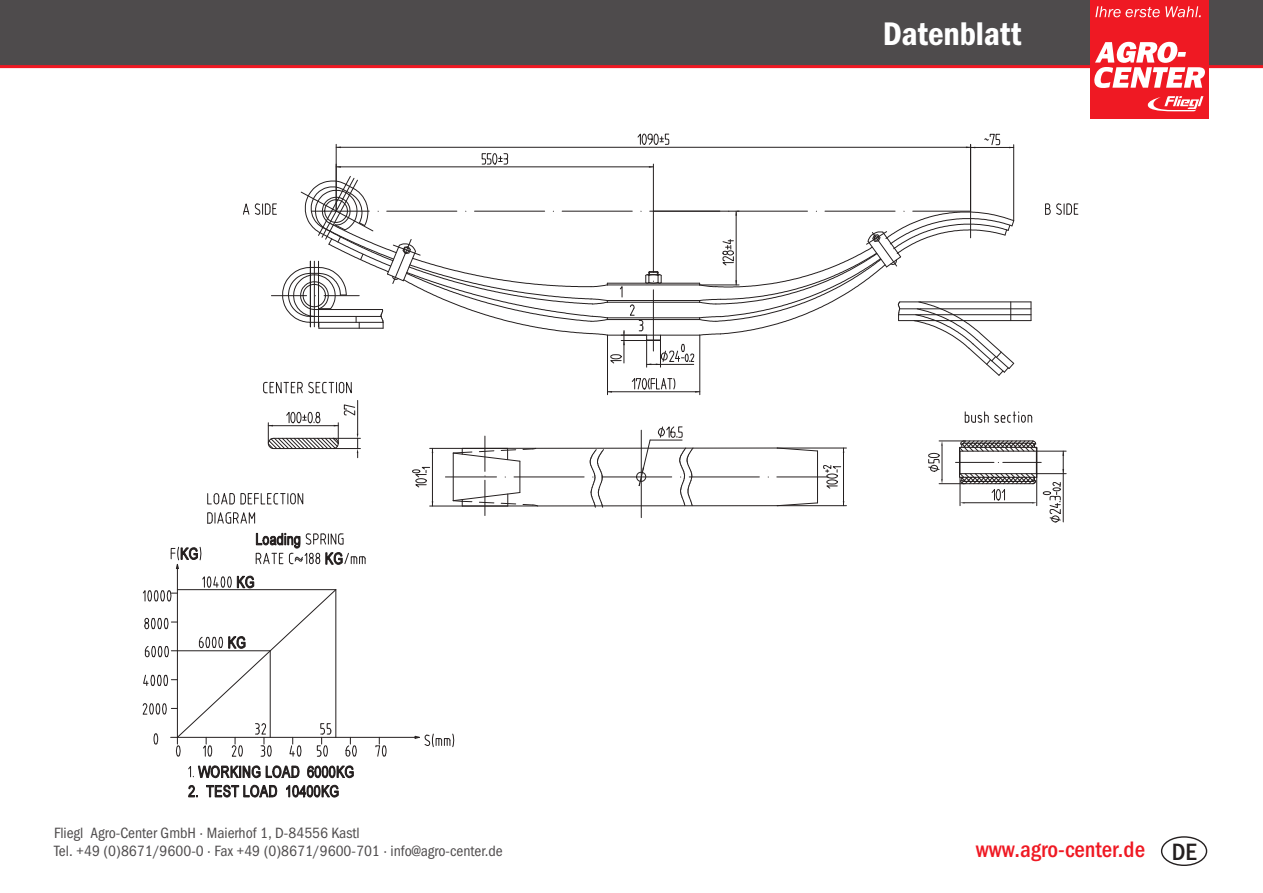
<style>
.page{position:relative;width:1263px;height:893px;background:#fff}
.page>*{position:absolute;margin:0;border:0;box-sizing:border-box;transform-origin:0 0}
.t1{font:32.85px "Franklin Gothic Demi Cond ITC";letter-spacing:-.005em;color:#fff}
.t2{font:23.85px "Franklin Gothic Medi Cond ITC";color:#241f1f}
.t3{font:22.5px "Franklin Gothic Medi Cond ITC";color:#ef1923}
.t4{font:15px/18px "Franklin Gothic Book Cond ITC";color:#4e4b4c}
</style>
<div class="page">
<hr style="left:462px;top:448px;width:315px;height:1px;background:#241f1f">
<hr style="left:462px;top:505px;width:315px;height:1px;background:#241f1f">
<hr style="left:641px;top:430px;width:1px;height:88px;background:#241f1f">
<hr style="left:485px;top:480px;width:1px;height:36px;background:#241f1f">
<hr style="left:485px;top:436px;width:1px;height:35px;background:#241f1f">
<hr style="left:445px;top:477px;width:51px;height:1px;background:#241f1f">
<hr style="left:514px;top:477px;width:70px;height:1px;background:#241f1f">
<svg style="left:589px;top:449px;width:15px;height:58px"></svg>
<hr style="left:602px;top:477px;width:70px;height:1px;background:#241f1f">
<svg style="left:679px;top:447px;width:15px;height:59px"></svg>
<hr style="left:689px;top:477px;width:70px;height:1px;background:#241f1f">
<hr style="left:777px;top:477px;width:51px;height:1px;background:#241f1f">
<div style="left:636px;top:472px;width:10px;height:10px;border:1px solid #241f1f;border-radius:50%"></div>
<hr style="left:817px;top:451px;width:1px;height:52px;background:#241f1f">
<svg style="left:776px;top:447px;width:42px;height:5px"></svg>
<svg style="left:776px;top:502px;width:42px;height:4px"></svg>
<hr style="left:357px;top:400px;width:1px;height:34px;background:#241f1f">
<svg style="left:267px;top:404px;width:93px;height:54px"></svg>
<svg style="left:657px;top:426px;width:26px;height:12px"></svg>
<hr style="left:650px;top:440px;width:32px;height:1px;background:#241f1f">
<svg style="left:638px;top:439px;width:13px;height:47px"></svg>
<svg style="left:1045px;top:203px;width:32px;height:12px"></svg>
<hr style="left:519px;top:461px;width:1px;height:31px;background:#241f1f">
<hr style="left:453px;top:453px;width:1px;height:48px;background:#241f1f">
<svg style="left:964px;top:411px;width:68px;height:12px"></svg>
<hr style="left:1036px;top:451px;width:30px;height:1px;background:#241f1f">
<hr style="left:1036px;top:473px;width:30px;height:1px;background:#241f1f">
<svg style="left:452px;top:448px;width:83px;height:14px"></svg>
<svg style="left:452px;top:492px;width:87px;height:15px"></svg>
<svg style="left:928px;top:440px;width:136px;height:83px"></svg>
<svg style="left:255px;top:532px;width:111px;height:33px"></svg>
<svg style="left:188px;top:765px;width:72px;height:13px"></svg>
<svg style="left:266px;top:766px;width:33px;height:12px"></svg>
<svg style="left:307px;top:766px;width:46px;height:12px"></svg>
<svg style="left:188px;top:785px;width:10px;height:12px"></svg>
<svg style="left:206px;top:785px;width:71px;height:12px"></svg>
<svg style="left:286px;top:785px;width:52px;height:12px"></svg>
<svg style="left:207px;top:493px;width:96px;height:31px"></svg>
<svg style="left:345px;top:738px;width:12px;height:19px"></svg>
<svg style="left:170px;top:546px;width:32px;height:23px"></svg>
<hr style="left:177px;top:737px;width:242px;height:1px;background:#241f1f">
<hr style="left:177px;top:564px;width:1px;height:173px;background:#241f1f">
<svg style="left:375px;top:737px;width:12px;height:20px"></svg>
<svg style="left:142px;top:575px;width:195px;height:182px"></svg>
<hr style="left:177px;top:650px;width:93px;height:1px;background:#241f1f">
<hr style="left:270px;top:651px;width:1px;height:86px;background:#241f1f">
<hr style="left:335px;top:590px;width:1px;height:147px;background:#241f1f">
<hr style="left:177px;top:589px;width:159px;height:1px;background:#241f1f">
<hr style="left:843px;top:448px;width:1px;height:58px;background:#241f1f">
<hr style="left:777px;top:505px;width:69px;height:1px;background:#241f1f">
<hr style="left:777px;top:448px;width:69px;height:1px;background:#241f1f">
<svg style="left:823px;top:465px;width:18px;height:24px"></svg>
<hr style="left:432px;top:448px;width:1px;height:58px;background:#241f1f">
<hr style="left:430px;top:506px;width:78px;height:1px;background:#241f1f">
<hr style="left:430px;top:448px;width:78px;height:1px;background:#241f1f">
<svg style="left:412px;top:467px;width:18px;height:21px"></svg>
<hr style="left:336px;top:166px;width:317px;height:1px;background:#241f1f">
<hr style="left:653px;top:164px;width:1px;height:47px;background:#241f1f">
<svg style="left:481px;top:153px;width:27px;height:12px"></svg>
<hr style="left:336px;top:147px;width:634px;height:1px;background:#241f1f">
<hr style="left:336px;top:144px;width:1px;height:67px;background:#241f1f">
<hr style="left:970px;top:144px;width:1px;height:67px;background:#241f1f">
<svg style="left:637px;top:133px;width:32px;height:12px"></svg>
<hr style="left:970px;top:147px;width:44px;height:1px;background:#241f1f">
<hr style="left:1013px;top:145px;width:1px;height:76px;background:#241f1f">
<svg style="left:984px;top:134px;width:16px;height:12px"></svg>
<hr style="left:921px;top:302px;width:110px;height:1px;background:#241f1f">
<hr style="left:921px;top:308px;width:110px;height:1px;background:#241f1f">
<svg style="left:1031px;top:302px;width:1px;height:19px"></svg>
<hr style="left:921px;top:314px;width:110px;height:1px;background:#241f1f">
<hr style="left:921px;top:320px;width:110px;height:1px;background:#241f1f">
<svg style="left:243px;top:175px;width:772px;height:221px"></svg>
<div style="left:0;top:0;width:1263px;height:65px;background:#4e4b4c"></div>
<hr style="left:0;top:65px;width:1263px;height:3px;background:#ef1923">
<div style="left:1090px;top:0;width:118px;height:118px;background:#ef1923"></div>
<svg style="left:1147px;top:96px;width:56px;height:15px"></svg>
<svg style="left:1095px;top:6px;width:106px;height:11px"></svg>
<svg style="left:1094px;top:42px;width:111px;height:46px"></svg>
<div style="left:1161px;top:836px;width:46px;height:30px;border:1px solid #241f1f;border-radius:50%"></div>
<p class="t4" style="left:54px;top:824px;width:450px">Fliegl Agro-Center GmbH · Maierhof 1, D-84556 Kastl<br>Tel. +49 (0)8671/9600-0 · Fax +49 (0)8671/9600-701 · info@agro-center.de</p>
<h1 class="t1" style="left:883px;top:14px;width:140px">Datenblatt</h1>
<h3 class="t3" style="left:976px;top:836px;width:171px">www.agro-center.de</h3>
<h2 class="t2" style="left:1172px;top:837px;width:26px">DE</h2>
</div>
